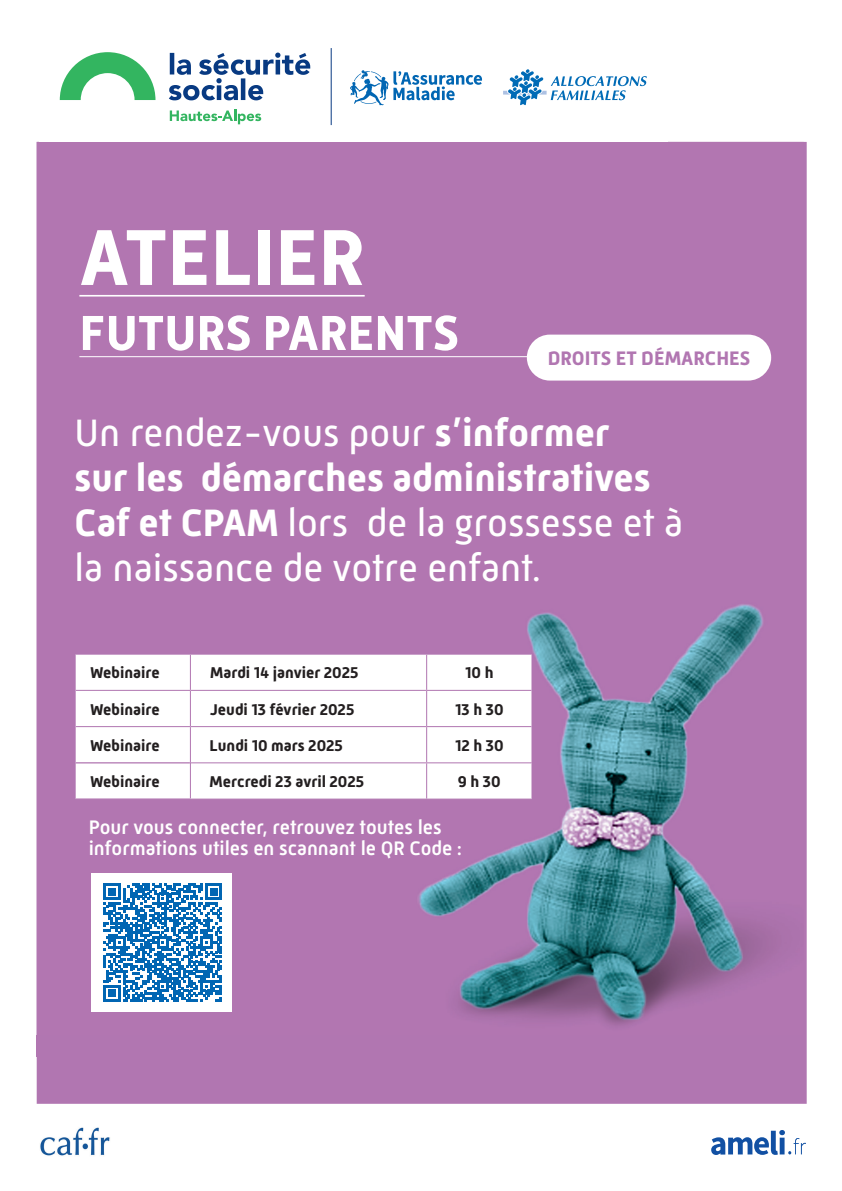
<style>
.page{position:relative;width:842px;height:1191px;background:#fff}
.page>*{position:absolute;margin:0;border:0;box-sizing:border-box;transform-origin:0 0}
.t1{font:700 81px "Mic 32 New";color:#fff}
.t2{font:700 50.3px "Mic 32 New";color:#fff}
.t3{font:39px/45px "Mic 32 New";color:#fff}
.t4{font:500 20px/21px "Mic 32 New";color:#fff}
.t5{font:700 20px "Mic 32 New";color:#b176b1}
.t6{font:700 16px "Mic 32 New";color:#231f20}
.s1{font-weight:700}
</style>
<div class="page">
<svg style="left:711px;top:1130px;width:95px;height:25px"></svg>
<img style="left:37px;top:142px;width:767px;height:961px">
<hr style="left:79px;top:295px;width:286px;height:1px;background:#fff">
<hr style="left:79px;top:356px;width:502px;height:1px;background:#fff">
<div style="left:527px;top:334px;width:244px;height:46px;background:#fff;border-radius:23px"></div>
<svg style="left:76px;top:654px;width:455px;height:144px"></svg>
<hr style="left:190px;top:654px;width:1px;height:36px;background:#b176b1">
<hr style="left:426px;top:654px;width:1px;height:36px;background:#b176b1">
<hr style="left:76px;top:690px;width:114px;height:1px;background:#b176b1">
<hr style="left:190px;top:690px;width:237px;height:1px;background:#b176b1">
<hr style="left:190px;top:691px;width:1px;height:35px;background:#b176b1">
<hr style="left:427px;top:690px;width:104px;height:1px;background:#b176b1">
<hr style="left:426px;top:691px;width:1px;height:35px;background:#b176b1">
<hr style="left:76px;top:726px;width:114px;height:1px;background:#b176b1">
<hr style="left:190px;top:726px;width:237px;height:1px;background:#b176b1">
<hr style="left:190px;top:727px;width:1px;height:36px;background:#b176b1">
<hr style="left:427px;top:726px;width:104px;height:1px;background:#b176b1">
<hr style="left:426px;top:727px;width:1px;height:35px;background:#b176b1">
<hr style="left:190px;top:763px;width:1px;height:35px;background:#b176b1">
<hr style="left:426px;top:763px;width:1px;height:35px;background:#b176b1">
<hr style="left:75px;top:653px;width:115px;height:1px;background:#b176b1">
<hr style="left:75px;top:654px;width:1px;height:36px;background:#b176b1">
<hr style="left:190px;top:653px;width:237px;height:1px;background:#b176b1">
<hr style="left:427px;top:653px;width:105px;height:1px;background:#b176b1">
<hr style="left:531px;top:654px;width:1px;height:36px;background:#b176b1">
<hr style="left:75px;top:690px;width:1px;height:36px;background:#b176b1">
<hr style="left:531px;top:690px;width:1px;height:36px;background:#b176b1">
<hr style="left:75px;top:726px;width:1px;height:37px;background:#b176b1">
<hr style="left:531px;top:726px;width:1px;height:36px;background:#b176b1">
<hr style="left:75px;top:763px;width:1px;height:35px;background:#b176b1">
<hr style="left:191px;top:762px;width:236px;height:1px;background:#b176b1">
<hr style="left:427px;top:762px;width:105px;height:1px;background:#b176b1">
<hr style="left:531px;top:763px;width:1px;height:35px;background:#b176b1">
<hr style="left:190px;top:798px;width:237px;height:1px;background:#b176b1">
<hr style="left:427px;top:798px;width:105px;height:1px;background:#b176b1">
<hr style="left:76px;top:762px;width:114px;height:1px;background:#b176b1">
<hr style="left:75px;top:798px;width:115px;height:1px;background:#b176b1">
<svg style="left:169px;top:53px;width:141px;height:47px"></svg>
<svg style="left:60px;top:52px;width:95px;height:48px"></svg>
<svg style="left:170px;top:110px;width:91px;height:14px"></svg>
<hr style="left:331px;top:48px;width:1px;height:77px;background:#083a82">
<svg style="left:350px;top:70px;width:132px;height:35px"></svg>
<svg style="left:503px;top:69px;width:144px;height:36px"></svg>
<img style="left:40px;top:1127px;width:70px;height:29px">
<div style="left:92px;top:873px;width:140px;height:138px;background:#fff"></div>
<svg style="left:104px;top:883px;width:118px;height:118px"></svg>
<div style="left:37px;top:1035px;width:769px;height:21px;background:#b176b1"></div>
<h1 class="t1" style="left:79px;top:211px;width:287px">ATELIER</h1>
<h2 class="t2" style="left:79px;top:304px;width:381px">FUTURS PARENTS</h2>
<p class="t5" style="left:548px;top:347px;width:204px">DROITS ET DÉMARCHES</p>
<h3 class="t3" style="left:75px;top:410px;width:610px">Un rendez-vous pour <span class="s1">s’informer<br>sur les démarches administratives<br>Caf et CPAM</span> lors de la grossesse et à la naissance de votre enfant.</h3>
<p class="t6" style="left:90px;top:663px;width:71px">Webinaire</p>
<p class="t6" style="left:210px;top:663px;width:150px">Mardi 14 janvier 2025</p>
<p class="t6" style="left:465px;top:663px;width:30px">10 h</p>
<p class="t6" style="left:90px;top:700px;width:71px">Webinaire</p>
<p class="t6" style="left:210px;top:700px;width:146px">Jeudi 13 février 2025</p>
<p class="t6" style="left:455px;top:700px;width:50px">13 h 30</p>
<p class="t6" style="left:90px;top:736px;width:71px">Webinaire</p>
<p class="t6" style="left:210px;top:736px;width:135px">Lundi 10 mars 2025</p>
<p class="t6" style="left:455px;top:736px;width:50px">12 h 30</p>
<p class="t6" style="left:90px;top:772px;width:71px">Webinaire</p>
<p class="t6" style="left:210px;top:772px;width:156px">Mercredi 23 avril 2025</p>
<p class="t6" style="left:458px;top:772px;width:44px">9 h 30</p>
<p class="t4" style="left:89px;top:817px;width:375px">Pour vous connecter, retrouvez toutes les informations utiles en scannant le QR Code :</p>
</div>
